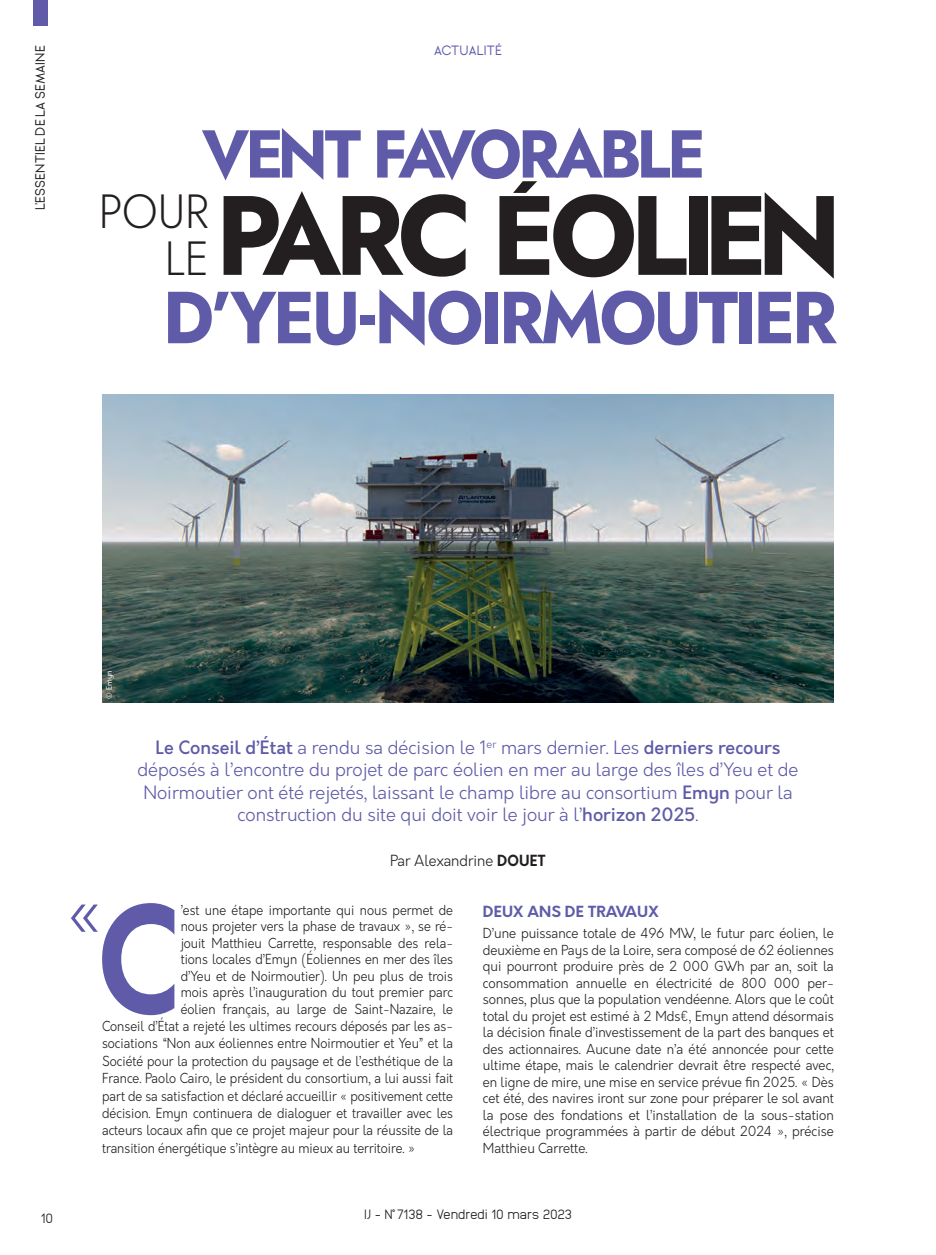
<style>
.page{position:relative;width:936px;height:1255px;background:#fff}
.page>*{position:absolute;margin:0;border:0;box-sizing:border-box;transform-origin:0 0}
.t1{font:700 145.5px "Orkney";color:#5f5ba8;scale:.92 1}
.t2{font:700 112.5px "Jost";letter-spacing:-.065em;color:#231f20;scale:.95 1}
.t3{font:700 73.5px "Jost";letter-spacing:-.05em;color:#5f5ba8;scale:.95 1}
.t4{font:700 67.5px "Jost";letter-spacing:-.06em;color:#5f5ba8;scale:.95 1}
.t5{font:300 47.7px/46.3px "Jost";color:#231f20;text-align:right;scale:.95 1}
.t6{font:300 18px/22.5px "Orkney";color:#5f5ba8;text-align:center}
.t7{font:300 15px "Orkney";color:#231f20;scale:.95 1}
.t8{font:700 15px "Orkney";letter-spacing:.01em;color:#5f5ba8}
.t9{font:300 13.5px "Orkney";color:#231f20;scale:.92 1}
.t10{font:300 13.5px/16.5px "Orkney";color:#231f20;text-align:justify;scale:.95 1}
.t11{font:300 13.5px "Anodina";letter-spacing:-.03em;color:#231f20}
.t12{font:13.5px "Ginora Sans";letter-spacing:.015em;color:#231f20;scale:.95 1}
.t13{font:13.5px "Ginora Sans";letter-spacing:.015em;color:#5f5ba8;scale:.95 1}
.t14{font:7.5px "Orkney";color:#fff}
.s1{font-weight:500}
.s2{font-weight:700}
</style>
<div class="page">
<img style="left:102px;top:394px;width:731px;height:308px">
<svg style="left:71px;top:904px;width:27px;height:27px"></svg>
<div style="left:33px;top:0;width:15px;height:26px;background:#5f5ba8"></div>
<svg style="left:513px;top:181px;width:24px;height:12px"></svg>
<p class="t12" style="left:33px;top:210px;width:175px;rotate:-90deg">L’ESSENTIEL DE LA SEMAINE</p>
<p class="t13" style="left:434px;top:43px;width:73px">ACTUALITÉ</p>
<h3 class="t4" style="left:202px;top:107px;width:532px">VENT FAVORABLE</h3>
<h2 class="t2" style="left:216px;top:156px;width:660px">PARC EOLIEN</h2>
<h3 class="t3" style="left:163px;top:266px;width:711px">D’YEU-NOIRMOUTIER</h3>
<h3 class="t5" style="left:99px;top:189px;width:118px">POUR<br>LE</h3>
<p class="t14" style="left:104px;top:698px;width:30px;rotate:-90deg">© Emyn</p>
<p class="t6" style="left:137px;top:736px;width:662px"><span class="s1">Le Conseil d’État</span> a rendu sa décision le 1<sup>er</sup> mars dernier. Les <span class="s1">derniers recours </span>déposés à l’encontre du projet de parc éolien en mer au large des îles d’Yeu et de Noirmoutier ont été rejetés, laissant le champ libre au consortium <span class="s1">Emyn</span> pour la construction du site qui doit voir le jour à l’<span class="s1">horizon 2025</span>.</p>
<p class="t7" style="left:390px;top:850px;width:165px">Par Alexandrine <span class="s2">DOUET</span></p>
<h1 class="t1" style="left:97px;top:862px;width:92px">C</h1>
<p class="t9" style="left:181px;top:901px;width:297px">’est une étape importante qui nous permet de</p>
<p class="t8" style="left:483px;top:901px;width:177px">DEUX ANS DE TRAVAUX</p>
<p class="t10" style="left:483px;top:925px;width:371px">D’une puissance totale de 496 MW, le futur parc éolien, le deuxième en Pays de la Loire, sera composé de 62 éoliennes qui pourront produire près de 2 000 GWh par an, soit la consommation annuelle en électricité de 800 000 per&shy;sonnes, plus que la population vendéenne. Alors que le coût total du projet est estimé à 2 Mds€, Emyn attend désormais la décision finale d’investissement de la part des banques et des actionnaires. Aucune date n’a été annoncée pour cette ultime étape, mais le calendrier devrait être respecté avec, en ligne de mire, une mise en service prévue fin 2025. « Dès cet été, des navires iront sur zone pour préparer le sol avant la pose des fondations et l’installation de la sous-station électrique programmées à partir de début 2024 », précise Matthieu Carrette.</p>
<p class="t9" style="left:181px;top:917px;width:297px">nous projeter vers la phase de travaux », se ré-</p>
<p class="t9" style="left:181px;top:934px;width:297px">jouit Matthieu Carrette, responsable des rela-</p>
<p class="t9" style="left:181px;top:950px;width:297px">tions locales d’Emyn (Éoliennes en mer des îles</p>
<p class="t9" style="left:181px;top:967px;width:297px">d’Yeu et de Noirmoutier). Un peu plus de trois</p>
<p class="t9" style="left:181px;top:983px;width:297px">mois après l’inauguration du tout premier parc</p>
<p class="t9" style="left:181px;top:1000px;width:297px">éolien français, au large de Saint-Nazaire, le</p>
<p class="t9" style="left:102px;top:1017px;width:383px">Conseil d’État a rejeté les ultimes recours déposés par les as-</p>
<p class="t9" style="left:102px;top:1034px;width:383px">sociations “Non aux éoliennes entre Noirmoutier et Yeu” et la</p>
<p class="t9" style="left:102px;top:1052px;width:383px">Société pour la protection du paysage et de l’esthétique de la</p>
<p class="t9" style="left:102px;top:1069px;width:383px">France. Paolo Cairo, le président du consortium, a lui aussi fait</p>
<p class="t9" style="left:102px;top:1086px;width:383px">part de sa satisfaction et déclaré accueillir « positivement cette</p>
<p class="t9" style="left:102px;top:1104px;width:383px">décision. Emyn continuera de dialoguer et travailler avec les</p>
<p class="t9" style="left:102px;top:1121px;width:383px">acteurs locaux afin que ce projet majeur pour la réussite de la</p>
<p class="t9" style="left:102px;top:1139px;width:342px">transition énergétique s’intègre au mieux au territoire. »</p>
<p class="t11" style="left:40px;top:1207px;width:14px">10</p>
<p class="t11" style="left:364px;top:1204px;width:209px">IJ - N˚7138 - Vendredi 10 mars 2023</p>
</div>
